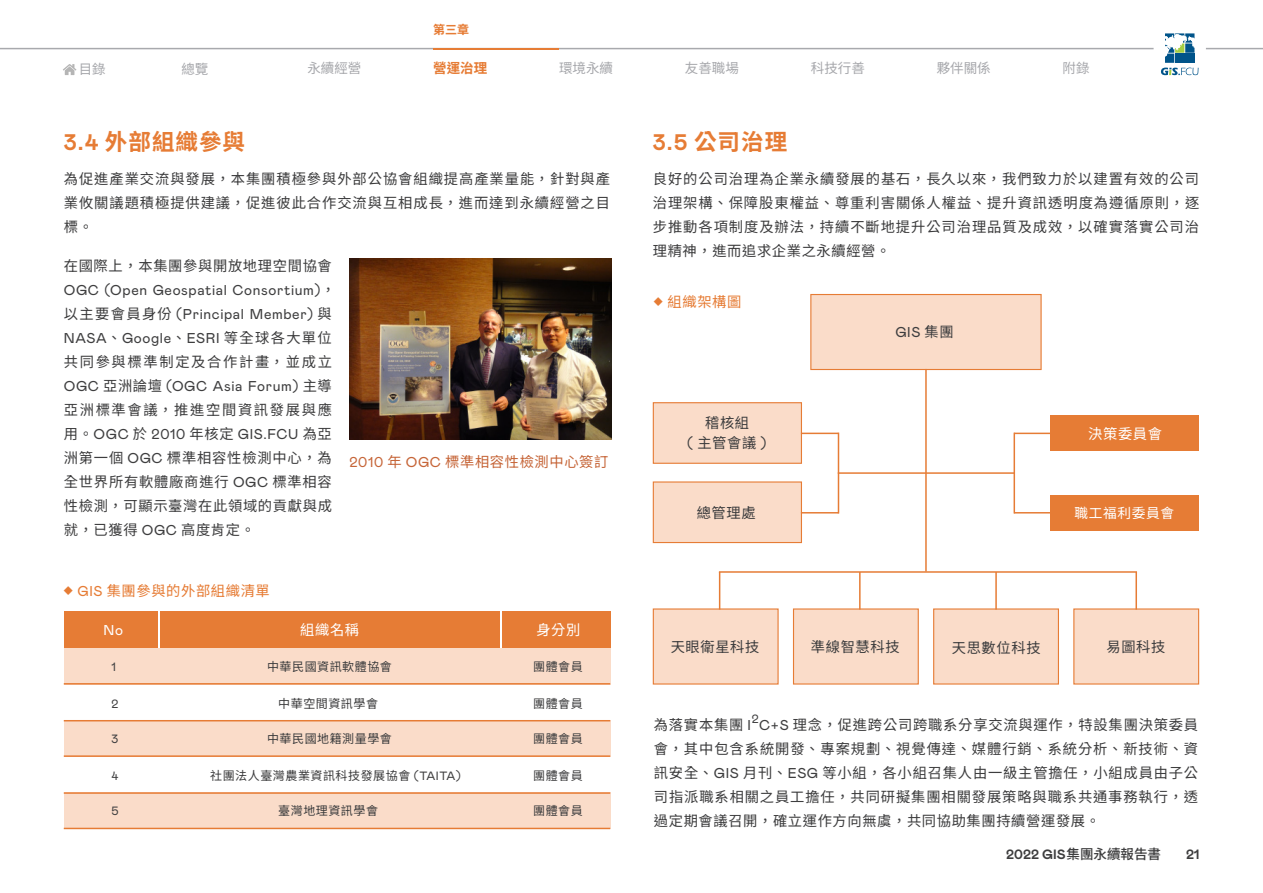
<style>
.page{position:relative;width:1263px;height:893px;background:#fff}
.page>*{position:absolute;margin:0;border:0;box-sizing:border-box;transform-origin:0 0}
.t1{font:700 22.5px "Noto Sans TC";letter-spacing:.045em;color:#e67c35}
.t2{font:14.25px/24px "Noto Sans TC";letter-spacing:.06em;color:#3e3e3f;text-align:justify}
.t3{font:14.25px/24px "Mabry Pro";letter-spacing:.045em;color:#3e3e3f}
.t4{font:14.25px "Noto Sans TC";letter-spacing:.12em;color:#3e3e3f}
.t5{font:14.25px "Noto Sans TC";letter-spacing:.045em;color:#e67c35}
.t6{font:14.25px "Noto Sans TC";letter-spacing:.045em;color:#c66538}
.t7{font:14.25px "Noto Sans TC";letter-spacing:.045em;color:#fff}
.t8{font:14.25px "Mabry Pro";color:#fff}
.t9{font:13.5px "Noto Sans TC";color:#a8a9ad}
.t10{font:700 13.5px "Mabry Pro";color:#3e3e3f}
.t11{font:13.5px "Noto Sans TC";letter-spacing:.045em;color:#fff}
.t12{font:700 13.5px "Noto Sans TC";color:#e67c35}
.t13{font:12px "Noto Sans TC";letter-spacing:.045em;color:#3e3e3f}
.t14{font:12px "Mabry Pro";color:#3e3e3f}
.t15{font:700 12px "Noto Sans TC";color:#e67c35}
.s1{font-family:"Mabry Pro"}
.s2{font-family:"Noto Sans TC"}
.s3{font-size:9px}
.s4{font-family:"Noto Sans TC";font-weight:500}
</style>
<div class="page">
<hr style="left:0;top:48px;width:1153px;height:1px;background:#a8a9ad">
<hr style="left:1206px;top:48px;width:57px;height:1px;background:#a8a9ad">
<hr style="left:433px;top:48px;width:126px;height:1px;background:#e67c35">
<svg style="left:1161px;top:33px;width:37px;height:42px"></svg>
<svg style="left:63px;top:64px;width:13px;height:11px"></svg>
<div style="left:64px;top:611px;width:546px;height:37px;background:#e67c35"></div>
<div style="left:64px;top:648px;width:546px;height:37px;background:#fadcc9"></div>
<div style="left:64px;top:720px;width:546px;height:37px;background:#fadcc9"></div>
<div style="left:64px;top:792px;width:546px;height:37px;background:#fadcc9"></div>
<hr style="left:64px;top:683px;width:546px;height:2px;background:#e67c35">
<hr style="left:64px;top:720px;width:546px;height:1px;background:#e67c35">
<hr style="left:64px;top:755px;width:546px;height:2px;background:#e67c35">
<hr style="left:64px;top:792px;width:546px;height:2px;background:#e67c35">
<hr style="left:64px;top:828px;width:546px;height:1px;background:#e67c35">
<hr style="left:158px;top:611px;width:1px;height:37px;background:#fff">
<hr style="left:500px;top:611px;width:2px;height:37px;background:#fff">
<div style="left:810px;top:294px;width:232px;height:76px;background:#fadcc9;border:1px solid #e67c35"></div>
<div style="left:653px;top:402px;width:149px;height:62px;background:#fadcc9;border:1px solid #e67c35"></div>
<div style="left:653px;top:481px;width:149px;height:62px;background:#fadcc9;border:1px solid #e67c35"></div>
<div style="left:653px;top:608px;width:126px;height:77px;background:#fadcc9"></div>
<div style="left:1073px;top:608px;width:126px;height:77px;background:#fadcc9"></div>
<div style="left:933px;top:608px;width:126px;height:77px;background:#fadcc9;border:1px solid #e67c35"></div>
<div style="left:793px;top:608px;width:126px;height:77px;background:#fadcc9;border:1px solid #e67c35"></div>
<div style="left:1050px;top:416px;width:148px;height:35px;background:#e67c35"></div>
<div style="left:1050px;top:495px;width:148px;height:36px;background:#e67c35"></div>
<hr style="left:925px;top:369px;width:2px;height:202px;background:#e67c35">
<hr style="left:801px;top:433px;width:37px;height:1px;background:#e67c35">
<hr style="left:1014px;top:512px;width:38px;height:1px;background:#e67c35">
<hr style="left:801px;top:512px;width:37px;height:1px;background:#e67c35">
<hr style="left:1014px;top:433px;width:38px;height:1px;background:#e67c35">
<hr style="left:995px;top:572px;width:2px;height:38px;background:#e67c35">
<hr style="left:719px;top:572px;width:1px;height:38px;background:#e67c35">
<hr style="left:1135px;top:572px;width:2px;height:38px;background:#e67c35">
<hr style="left:859px;top:572px;width:1px;height:38px;background:#e67c35">
<hr style="left:838px;top:433px;width:1px;height:80px;background:#e67c35">
<hr style="left:1013px;top:433px;width:2px;height:80px;background:#e67c35">
<hr style="left:838px;top:472px;width:177px;height:2px;background:#e67c35">
<hr style="left:719px;top:571px;width:418px;height:2px;background:#e67c35">
<img style="left:349px;top:259px;width:263px;height:180px">
<p class="t9" style="left:79px;top:62px;width:28px">目錄</p>
<p class="t15" style="left:433px;top:23px;width:37px">第三章</p>
<p class="t9" style="left:181px;top:62px;width:29px">總覽</p>
<p class="t9" style="left:307px;top:61px;width:55px">永續經營</p>
<p class="t9" style="left:559px;top:61px;width:55px">環境永續</p>
<p class="t9" style="left:685px;top:61px;width:55px">友善職場</p>
<p class="t9" style="left:811px;top:61px;width:55px">科技行善</p>
<p class="t9" style="left:937px;top:61px;width:55px">夥伴關係</p>
<p class="t9" style="left:1062px;top:61px;width:28px">附錄</p>
<p class="t12" style="left:433px;top:61px;width:55px">營運治理</p>
<h1 class="t1" style="left:64px;top:129px;width:183px"><span class="s1">3.4</span> 外部組織參與</h1>
<h1 class="t1" style="left:653px;top:129px;width:136px"><span class="s1">3.5</span> 公司治理</h1>
<p class="t2" style="left:64px;top:167px;width:548px">為促進產業交流與發展，本集團積極參與外部公協會組織提高產業量能，針對與產業攸關議題積極提供建議，促進彼此合作交流與互相成長，進而達到永續經營之目標。</p>
<p class="t2" style="left:64px;top:254px;width:270px">在國際上，本集團參與開放地理空間協會</p>
<p class="t3" style="left:64px;top:278px;width:273px">OGC (Open Geospatial Consortium)<span class="s2">，以主要會員身份</span> (Principal Member) <span class="s2">與<br></span>NASA<span class="s2">、</span>Google<span class="s2">、</span>ESRI <span class="s2">等全球各大單位</span></p>
<p class="t4" style="left:64px;top:354px;width:270px">共同參與標準制定及合作計畫，並成立</p>
<p class="t3" style="left:64px;top:374px;width:270px">OGC <span class="s2">亞洲論壇</span> (OGC Asia Forum) <span class="s2">主導</span></p>
<p class="t4" style="left:64px;top:402px;width:270px">亞洲標準會議，推進空間資訊發展與應</p>
<p class="t3" style="left:64px;top:422px;width:270px"><span class="s2">用。</span>OGC <span class="s2">於</span> 2010 <span class="s2">年核定</span> GIS.FCU <span class="s2">為亞</span></p>
<p class="t2" style="left:64px;top:446px;width:270px">洲第一個 <span class="s1">OGC</span> 標準相容性檢測中心，為全世界所有軟體廠商進行 <span class="s1">OGC</span> 標準相容性檢測，可顯示臺灣在此領域的貢獻與成就，已獲得 <span class="s1">OGC</span> 高度肯定。</p>
<p class="t6" style="left:349px;top:453px;width:261px"><span class="s1">2010</span> 年 <span class="s1">OGC</span> 標準相容性檢測中心簽訂</p>
<p class="t5" style="left:64px;top:583px;width:208px"><span class="s3">◆</span> <span class="s1">GIS</span> 集團參與的外部組織清單</p>
<p class="t8" style="left:104px;top:619px;width:21px">No</p>
<p class="t7" style="left:300px;top:621px;width:60px">組織名稱</p>
<p class="t7" style="left:536px;top:621px;width:46px">身分別</p>
<p class="t14" style="left:111px;top:658px;width:6px">1</p>
<p class="t14" style="left:111px;top:695px;width:8px">2</p>
<p class="t14" style="left:111px;top:730px;width:8px">3</p>
<p class="t14" style="left:111px;top:767px;width:8px">4</p>
<p class="t14" style="left:111px;top:803px;width:9px">5</p>
<p class="t13" style="left:267px;top:660px;width:126px">中華民國資訊軟體協會</p>
<p class="t13" style="left:278px;top:696px;width:101px">中華空間資訊學會</p>
<p class="t13" style="left:267px;top:732px;width:126px">中華民國地籍測量學會</p>
<p class="t13" style="left:210px;top:769px;width:252px">社團法人臺灣農業資訊科技發展協會 <span class="s1">(TAITA)</span></p>
<p class="t13" style="left:278px;top:804px;width:101px">臺灣地理資訊學會</p>
<p class="t13" style="left:533px;top:659px;width:51px">團體會員</p>
<p class="t13" style="left:533px;top:696px;width:51px">團體會員</p>
<p class="t13" style="left:533px;top:732px;width:51px">團體會員</p>
<p class="t13" style="left:533px;top:769px;width:51px">團體會員</p>
<p class="t13" style="left:533px;top:804px;width:51px">團體會員</p>
<p class="t2" style="left:653px;top:167px;width:548px">良好的公司治理為企業永續發展的基石，長久以來，我們致力於以建置有效的公司治理架構、保障股東權益、尊重利害關係人權益、提升資訊透明度為遵循原則，逐步推動各項制度及辦法，持續不斷地提升公司治理品質及成效，以確實落實公司治理精神，進而追求企業之永續經營。</p>
<p class="t5" style="left:654px;top:293px;width:89px"><span class="s3">◆</span> 組織架構圖</p>
<p class="t2" style="left:705px;top:411px;width:46px">稽核組</p>
<p class="t2" style="left:687px;top:431px;width:81px"><span class="s1">(</span> 主管會議 <span class="s1">)</span></p>
<p class="t2" style="left:697px;top:501px;width:60px">總管理處</p>
<p class="t3" style="left:895px;top:319px;width:60px">GIS <span class="s2">集團</span></p>
<p class="t7" style="left:1088px;top:426px;width:75px">決策委員會</p>
<p class="t11" style="left:1074px;top:505px;width:101px">職工福利委員會</p>
<p class="t2" style="left:671px;top:635px;width:90px">天眼衛星科技</p>
<p class="t2" style="left:811px;top:635px;width:90px">準線智慧科技</p>
<p class="t2" style="left:952px;top:636px;width:90px">天思數位科技</p>
<p class="t2" style="left:1106px;top:635px;width:60px">易圖科技</p>
<p class="t2" style="left:654px;top:713px;width:99px">為落實本集團 <span class="s1">I</span></p>
<p class="t14" style="left:752px;top:710px;width:8px">2</p>
<p class="t2" style="left:654px;top:713px;width:546px;text-indent:105px"><span class="s1">C+S</span> 理念，促進跨公司跨職系分享交流與運作，特設集團決策委員會，其中包含系統開發、專案規劃、視覺傳達、媒體行銷、系統分析、新技術、資訊安全、<span class="s1">GIS</span> 月刊、<span class="s1">ESG</span> 等小組，各小組召集人由一級主管擔任，小組成員由子公司指派職系相關之員工擔任，共同研擬集團相關發展策略與職系共通事務執行，透過定期會議召開，確立運作方向無虞，共同協助集團持續營運發展。</p>
<p class="t10" style="left:1006px;top:844px;width:156px">2022 GIS<span class="s4">集團永續報告書</span></p>
<p class="t10" style="left:1186px;top:844px;width:15px">21</p>
</div>
